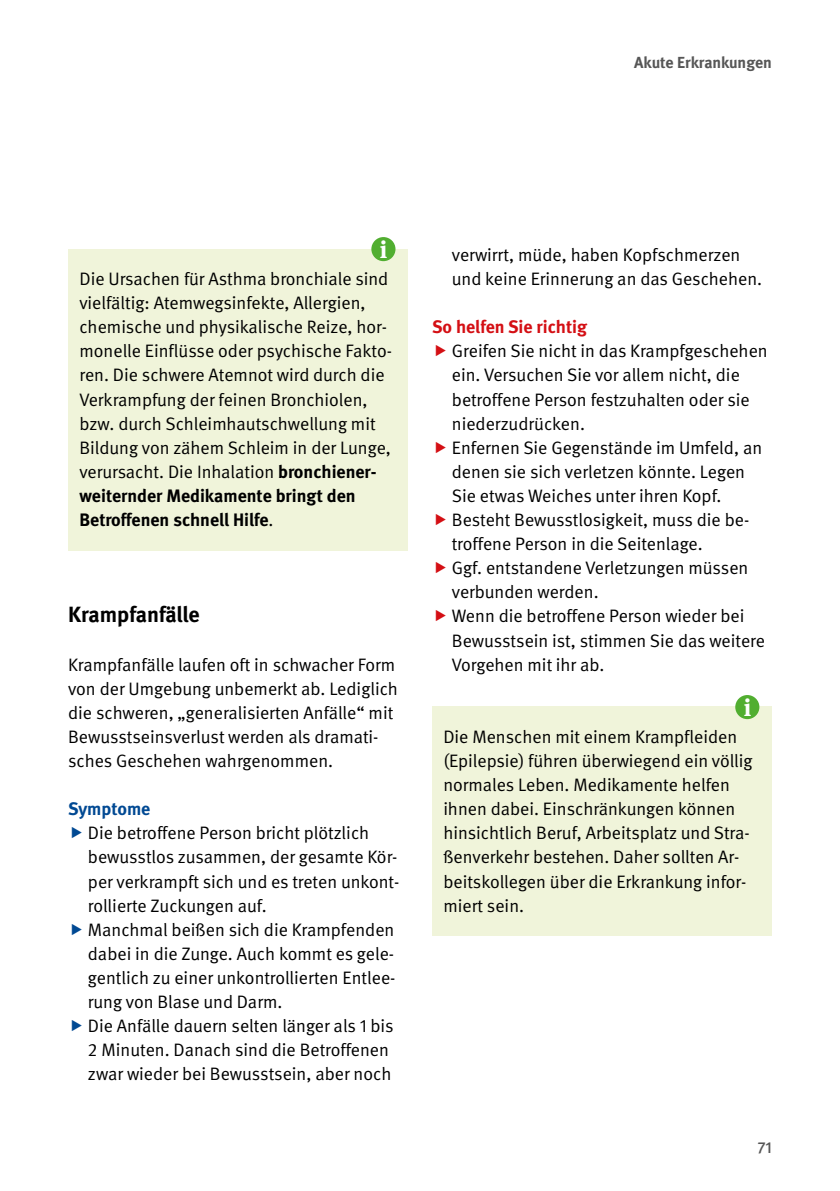
<style>
.page{position:relative;width:840px;height:1191px;background:#fff}
.page>*{position:absolute;margin:0;border:0;box-sizing:border-box;transform-origin:0 0}
.t1{font:700 24px "DGUV Meta Serif";color:#fff}
.H2_ohne_Zahl{font:700 22px "DGUV Meta";color:#000}
.FT_STG_grün{font:18px/24px "DGUV Meta";color:#000}
.FT{font:18px/24px "DGUV Meta";color:#000}
.H3_ohne_Zahl_rot{font:700 18px "DGUV Meta";color:#d40f14}
.H3_ohne_Zahl_blau{font:700 18px "DGUV Meta";color:#004993}
.t2{font:700 16px "DGUV Meta";letter-spacing:-.005em;color:#565656}
.t3{font:500 16px "DGUV Meta";color:#565656}
.s1{font-weight:700}
</style>
<div class="page">
<div style="left:68px;top:249px;width:340px;height:301px;background:#f0f4da"></div>
<div style="left:371px;top:237px;width:24px;height:24px;background:#51ae30;border-radius:50%"></div>
<div style="left:432px;top:707px;width:339px;height:229px;background:#f0f4da"></div>
<div style="left:734px;top:695px;width:25px;height:24px;background:#51ae30;border-radius:50%"></div>
<p class="t2" style="left:634px;top:53px;width:139px">Akute Erkrankungen</p>
<h1 class="t1" style="left:379px;top:235px;width:9px">i</h1>
<p class="FT_STG_grün" style="left:451px;top:243px;width:311px">verwirrt, müde, haben Kopfschmerzen und keine Erinnerung an das Geschehen.</p>
<h3 class="H3_ohne_Zahl_rot" style="left:432px;top:316px;width:156px">So helfen Sie richtig</h3>
<p class="FT_STG_grün" style="left:451px;top:339px;width:317px">Greifen Sie nicht in das Krampfgeschehen ein. Versuchen Sie vor allem nicht, die betroffene Person festzuhalten oder sie niederzudrücken.</p>
<p class="FT_STG_grün" style="left:451px;top:436px;width:311px">Enfernen Sie Gegenstände im Umfeld, an denen sie sich verletzen könnte. Legen<br>Sie etwas Weiches unter ihren Kopf.</p>
<p class="FT_STG_grün" style="left:451px;top:508px;width:299px">Besteht Bewusstlosigkeit, muss die be&shy;troffene Person in die Seitenlage.</p>
<p class="FT_STG_grün" style="left:451px;top:556px;width:298px">Ggf. entstandene Verletzungen müssen verbunden werden.</p>
<p class="FT_STG_grün" style="left:451px;top:604px;width:314px">Wenn die betroffene Person wieder bei<br>Bewusstsein ist, stimmen Sie das weitere<br>Vorgehen mit ihr ab.</p>
<p class="FT_STG_grün" style="left:79px;top:267px;width:314px">Die Ursachen für Asthma bronchiale sind vielfältig: Atemwegsinfekte, Allergien, chemische und physikalische Reize, hor&shy;monelle Einflüsse oder psychische Fakto&shy;ren. Die schwere Atemnot wird durch die Verkrampfung der feinen Bronchiolen, bzw. durch Schleimhautschwellung mit Bildung von zähem Schleim in der Lunge, verursacht. Die Inhalation <span class="s1">bronchiener&shy;weiternder Medikamente bringt den Betroffenen schnell Hilfe</span>.</p>
<h2 class="H2_ohne_Zahl" style="left:68px;top:601px;width:133px">Krampfanfälle</h2>
<p class="FT" style="left:68px;top:653px;width:331px">Krampfanfälle laufen oft in schwacher Form von der Umgebung unbemerkt ab. Lediglich die schweren, „generalisierten Anfälle“ mit Bewusstseinsverlust werden als dramati&shy;sches Geschehen wahrgenommen.</p>
<h3 class="H3_ohne_Zahl_blau" style="left:68px;top:798px;width:84px">Symptome</h3>
<p class="FT_STG_grün" style="left:88px;top:821px;width:312px">Die betroffene Person bricht plötzlich bewusstlos zusammen, der gesamte Kör&shy;per verkrampft sich und es treten unkont&shy;rollierte Zuckungen auf.</p>
<p class="FT_STG_grün" style="left:88px;top:918px;width:309px;text-align:justify">Manchmal beißen sich die Krampfenden dabei in die Zunge. Auch kommt es gele&shy;gentlich zu einer unkontrollierten Entlee&shy;rung von Blase und Darm.</p>
<p class="FT_STG_grün" style="left:88px;top:1014px;width:307px">Die Anfälle dauern selten länger als 1 bis<br>2 Minuten. Danach sind die Betroffenen zwar wieder bei Bewusstsein, aber noch</p>
<h1 class="t1" style="left:743px;top:693px;width:9px">i</h1>
<p class="FT_STG_grün" style="left:443px;top:725px;width:310px">Die Menschen mit einem Krampfleiden (Epilepsie) führen überwiegend ein völlig normales Leben. Medikamente helfen ihnen dabei. Einschränkungen können hinsichtlich Beruf, Arbeitsplatz und Stra&shy;ßenverkehr bestehen. Daher sollten Ar&shy;beitskollegen über die Erkrankung infor&shy;miert sein.</p>
<p class="t3" style="left:757px;top:1137px;width:16px">71</p>
</div>
